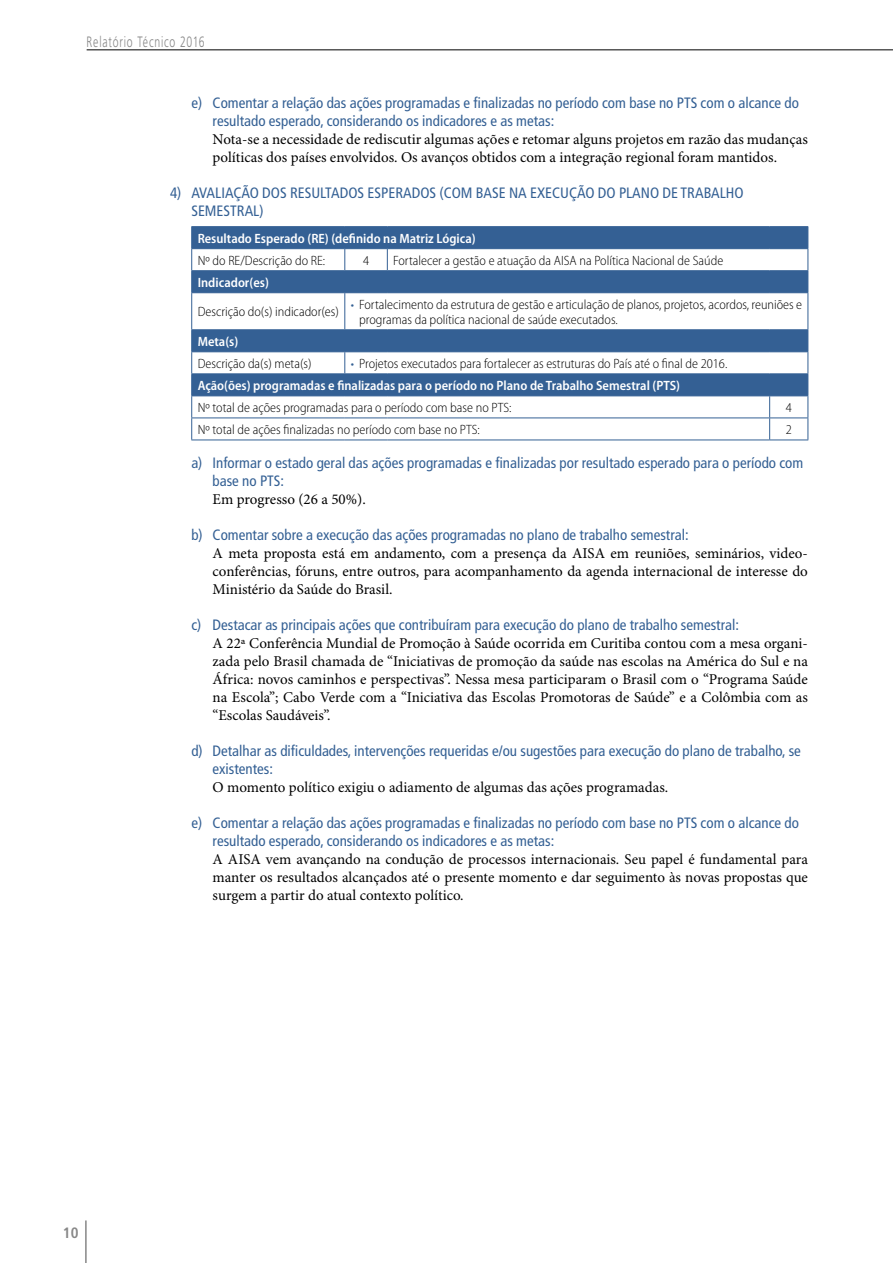
<style>
.page{position:relative;width:893px;height:1263px;background:#fff}
.page>*{position:absolute;margin:0;border:0;box-sizing:border-box;transform-origin:0 0}
.t1{font:15px/18px "Minion Pro";color:#000;text-align:justify}
.t2{font:condensed 15px/18px "Frutiger LT Std";color:#346094}
.t3{font:300 15px "Frutiger LT Std";letter-spacing:.075em;color:#878787;scale:.7 1}
.t4{font:700 condensed 15px "Frutiger LT Std";color:#878787}
.t5{font:300 semi-condensed 13.5px/15px "Myriad Pro";color:#000}
.t6{font:600 semi-condensed 13.5px/22px "Myriad Pro";color:#fff}
.s1{color:#346094}
.s2{font-weight:300;color:#346094}
.s3{font-weight:300;color:#000}
</style>
<div class="page">
<hr style="left:87px;top:50px;width:806px;height:1px;background:#000">
<hr style="left:85px;top:1220px;width:2px;height:43px;background:#878787">
<svg style="left:192px;top:227px;width:615px;height:168px;fill:#346094"></svg>
<svg style="left:344px;top:249px;width:1px;height:21px"></svg>
<svg style="left:387px;top:249px;width:1px;height:21px"></svg>
<hr style="left:191px;top:293px;width:1px;height:36px;background:#346094">
<hr style="left:344px;top:293px;width:1px;height:36px;background:#346094">
<hr style="left:807px;top:293px;width:1px;height:36px;background:#346094">
<svg style="left:344px;top:352px;width:1px;height:21px"></svg>
<hr style="left:191px;top:417px;width:154px;height:1px;background:#346094">
<hr style="left:345px;top:417px;width:42px;height:1px;background:#346094">
<hr style="left:387px;top:417px;width:383px;height:1px;background:#346094">
<hr style="left:770px;top:417px;width:38px;height:1px;background:#346094">
<svg style="left:769px;top:396px;width:1px;height:44px"></svg>
<hr style="left:191px;top:440px;width:154px;height:1px;background:#346094">
<hr style="left:345px;top:440px;width:42px;height:1px;background:#346094">
<hr style="left:387px;top:440px;width:383px;height:1px;background:#346094">
<hr style="left:770px;top:440px;width:38px;height:1px;background:#346094">
<hr style="left:191px;top:226px;width:154px;height:1px;background:#346094">
<hr style="left:345px;top:226px;width:42px;height:1px;background:#346094">
<hr style="left:387px;top:226px;width:383px;height:1px;background:#346094">
<hr style="left:770px;top:226px;width:38px;height:1px;background:#346094">
<hr style="left:191px;top:248px;width:154px;height:1px;background:#346094">
<hr style="left:345px;top:248px;width:42px;height:1px;background:#346094">
<hr style="left:387px;top:248px;width:383px;height:1px;background:#346094">
<hr style="left:770px;top:248px;width:38px;height:1px;background:#346094">
<hr style="left:191px;top:329px;width:154px;height:1px;background:#346094">
<hr style="left:345px;top:329px;width:42px;height:1px;background:#346094">
<hr style="left:387px;top:329px;width:383px;height:1px;background:#346094">
<hr style="left:770px;top:329px;width:38px;height:1px;background:#346094">
<hr style="left:191px;top:351px;width:154px;height:1px;background:#346094">
<hr style="left:345px;top:351px;width:42px;height:1px;background:#346094">
<hr style="left:387px;top:351px;width:383px;height:1px;background:#346094">
<hr style="left:770px;top:351px;width:38px;height:1px;background:#346094">
<hr style="left:191px;top:270px;width:154px;height:1px;background:#346094">
<svg style="left:191px;top:227px;width:1px;height:65px"></svg>
<hr style="left:345px;top:270px;width:42px;height:1px;background:#346094">
<hr style="left:387px;top:270px;width:383px;height:1px;background:#346094">
<hr style="left:770px;top:270px;width:38px;height:1px;background:#346094">
<svg style="left:807px;top:227px;width:1px;height:65px"></svg>
<hr style="left:191px;top:292px;width:154px;height:1px;background:#346094">
<hr style="left:345px;top:292px;width:42px;height:1px;background:#346094">
<hr style="left:387px;top:292px;width:383px;height:1px;background:#346094">
<hr style="left:770px;top:292px;width:38px;height:1px;background:#346094">
<hr style="left:191px;top:373px;width:154px;height:1px;background:#346094">
<svg style="left:191px;top:330px;width:1px;height:110px"></svg>
<hr style="left:345px;top:373px;width:42px;height:1px;background:#346094">
<hr style="left:387px;top:373px;width:383px;height:1px;background:#346094">
<hr style="left:770px;top:373px;width:38px;height:1px;background:#346094">
<svg style="left:807px;top:330px;width:1px;height:110px"></svg>
<hr style="left:191px;top:395px;width:154px;height:1px;background:#346094">
<hr style="left:345px;top:395px;width:42px;height:1px;background:#346094">
<hr style="left:387px;top:395px;width:383px;height:1px;background:#346094">
<hr style="left:770px;top:395px;width:38px;height:1px;background:#346094">
<p class="t3" style="left:87px;top:33px;width:170px">Relatório Técnico 2016</p>
<p class="t2" style="left:213px;top:94px;width:588px;text-indent:-21px">e) Comentar a relação das ações programadas e finalizadas no período com base no PTS com o alcance do resultado esperado, considerando os indicadores e as metas:</p>
<p class="t1" style="left:213px;top:131px;width:597px">Nota-se a necessidade de rediscutir algumas ações e retomar alguns projetos em razão das mudanças políticas dos países envolvidos. Os avanços obtidos com a integração regional foram mantidos.</p>
<p class="t2" style="left:191px;top:184px;width:554px;text-indent:-21px">4) AVALIAÇÃO DOS RESULTADOS ESPERADOS (COM BASE NA EXECUÇÃO DO PLANO DE TRABALHO<br>SEMESTRAL)</p>
<p class="t6" style="left:198px;top:227px;width:280px">Resultado Esperado (RE) (definido na Matriz Lógica)</p>
<p class="t5" style="left:198px;top:253px;width:129px">Nº do RE/Descrição do RE:</p>
<p class="t5" style="left:363px;top:253px;width:8px">4</p>
<p class="t5" style="left:393px;top:253px;width:331px">Fortalecer a gestão e atuação da AISA na Política Nacional de Saúde</p>
<p class="t6" style="left:198px;top:271px;width:73px">Indicador(es)</p>
<p class="t5" style="left:198px;top:305px;width:143px">Descrição do(s) indicador(es)</p>
<p class="t5" style="left:359px;top:297px;width:444px;text-indent:-9px"><span class="s1">•</span> Fortalecimento da estrutura de gestão e articulação de planos, projetos, acordos, reuniões e programas da política nacional de saúde executados.</p>
<p class="t6" style="left:198px;top:331px;width:42px">Meta(s)</p>
<p class="t5" style="left:198px;top:356px;width:115px">Descrição da(s) meta(s)</p>
<p class="t6" style="left:198px;top:353px;width:531px;text-indent:153px"><span class="s2">•</span> <span class="s3">Projetos executados para fortalecer as estruturas do País até o final de 2016.<br></span>Ação(ões) programadas e finalizadas para o período no Plano de Trabalho Semestral (PTS)</p>
<p class="t5" style="left:198px;top:400px;width:315px">Nº total de ações programadas para o período com base no PTS:</p>
<p class="t5" style="left:786px;top:400px;width:8px">4</p>
<p class="t5" style="left:198px;top:422px;width:284px">Nº total de ações finalizadas no período com base no PTS:</p>
<p class="t5" style="left:786px;top:422px;width:8px">2</p>
<p class="t2" style="left:213px;top:454px;width:592px;text-indent:-21px">a) Informar o estado geral das ações programadas e finalizadas por resultado esperado para o período com base no PTS:</p>
<p class="t1" style="left:213px;top:491px;width:155px">Em progresso (26 a 50%).</p>
<p class="t2" style="left:191px;top:526px;width:499px">b) Comentar sobre a execução das ações programadas no plano de trabalho semestral:</p>
<p class="t1" style="left:213px;top:545px;width:597px">A meta proposta está em andamento, com a presença da AISA em reuniões, seminários, video&shy;conferências, fóruns, entre outros, para acompanhamento da agenda internacional de interesse do Ministério da Saúde do Brasil.</p>
<p class="t2" style="left:191px;top:616px;width:549px">c) Destacar as principais ações que contribuíram para execução do plano de trabalho semestral:</p>
<p class="t1" style="left:213px;top:635px;width:597px">A 22ª Conferência Mundial de Promoção à Saúde ocorrida em Curitiba contou com a mesa organi&shy;zada pelo Brasil chamada de “Iniciativas de promoção da saúde nas escolas na América do Sul e na África: novos caminhos e perspectivas”. Nessa mesa participaram o Brasil com o “Programa Saúde na Escola”; Cabo Verde com a “Iniciativa das Escolas Promotoras de Saúde” e a Colômbia com as “Escolas Saudáveis”.</p>
<p class="t2" style="left:213px;top:742px;width:590px;text-indent:-21px">d) Detalhar as dificuldades, intervenções requeridas e/ou sugestões para execução do plano de trabalho, se existentes:</p>
<p class="t1" style="left:213px;top:779px;width:457px">O momento político exigiu o adiamento de algumas das ações programadas.</p>
<p class="t2" style="left:213px;top:814px;width:588px;text-indent:-21px">e) Comentar a relação das ações programadas e finalizadas no período com base no PTS com o alcance do resultado esperado, considerando os indicadores e as metas:</p>
<p class="t1" style="left:213px;top:851px;width:597px">A AISA vem avançando na condução de processos internacionais. Seu papel é fundamental para manter os resultados alcançados até o presente momento e dar seguimento às novas propostas que surgem a partir do atual contexto político.</p>
<p class="t4" style="left:63px;top:1224px;width:17px">10</p>
</div>
